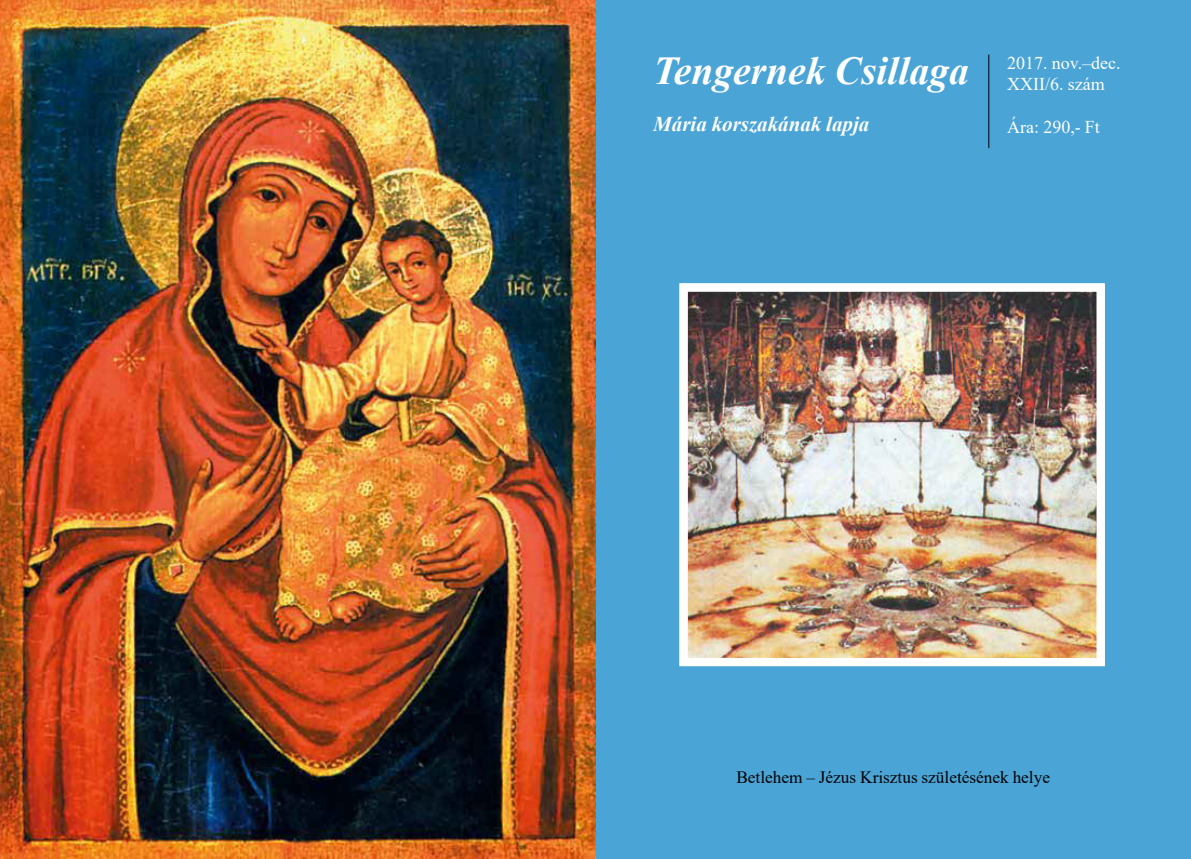
<style>
.page{position:relative;width:1191px;height:859px;background:#fff}
.page>*{position:absolute;margin:0;border:0;box-sizing:border-box;transform-origin:0 0}
.t1{font:italic 700 39.6px "Times New Roman";color:#fff}
.t2{font:italic 700 21px "Times New Roman";color:#fff}
.t3{font:18px/21.6px "Times New Roman";color:#fff}
.t4{font:17.25px "Times New Roman";color:#000}
</style>
<div class="page">
<div style="left:595px;top:0;width:596px;height:859px;background:#4aa4d6"></div>
<hr style="left:988px;top:55px;width:1px;height:93px;background:#000">
<img style="left:0;top:0;width:595px;height:859px">
<img style="left:679px;top:283px;width:426px;height:384px">
<div style="left:683px;top:287px;width:417px;height:375px;border:4px solid #fff"></div>
<h1 class="t1" style="left:653px;top:43px;width:317px">Tengernek Csillaga</h1>
<p class="t2" style="left:653px;top:110px;width:217px">Mária korszakának lapja</p>
<p class="t3" style="left:1007px;top:51px;width:115px">2017. nov.–dec.<br>XXII/6. szám</p>
<p class="t3" style="left:1007px;top:116px;width:94px">Ára: 290,- Ft</p>
<p class="t4" style="left:736px;top:765px;width:315px">Betlehem – Jézus Krisztus születésének helye</p>
</div>
